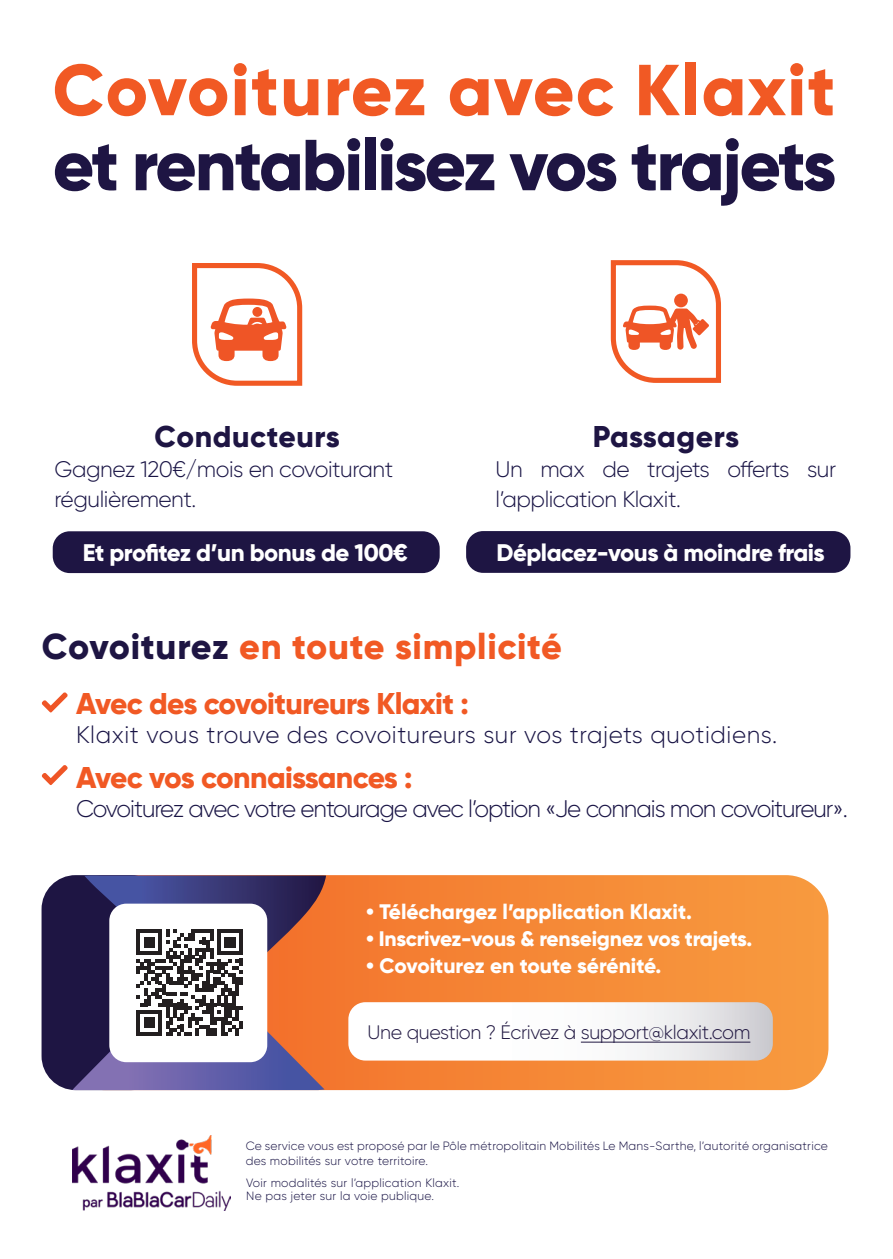
<style>
.page{position:relative;width:893px;height:1259px;background:#fff}
.page>*{position:absolute;margin:0;border:0;box-sizing:border-box;transform-origin:0 0}
.t1{font:800 72px "Gilroy";letter-spacing:-.04em;color:#1e1543}
.t2{font:800 72px "Gilroy";letter-spacing:.02em;color:#f15924}
.t3{font:800 36px "Gilroy";letter-spacing:.02em;color:#f15924}
.t4{font:800 30px "Gilroy";letter-spacing:-.025em;color:#f15924}
.t5{font:800 30px "Gilroy";letter-spacing:.015em;color:#1e1543}
.t6{font:300 24px "Gilroy";letter-spacing:-.045em;color:#191445}
.t7{font:300 24px "Gilroy";letter-spacing:.025em;color:#191445}
.t8{font:800 24px "Gilroy";letter-spacing:-.02em;color:#fff}
.t9{font:300 22.5px/30px "Gilroy";letter-spacing:-.02em;color:#191445}
.t10{font:800 21px "Gilroy";letter-spacing:-.015em;color:#fff}
.t11{font:300 19.5px "Gilroy";letter-spacing:-.02em;color:#201741}
.t12{font:300 12px/14.4px "Gilroy";letter-spacing:.02em;color:#191445}
.s1{color:#1e1543}
</style>
<div class="page">
<svg style="left:62px;top:875px;width:766px;height:215px;background:#f58b39"></svg>
<div style="left:42px;top:875px;width:123px;height:215px;background:#1e1543;border-radius:34px"></div>
<svg style="left:348px;top:1002px;width:425px;height:58px"></svg>
<hr style="left:581px;top:1041px;width:169px;height:1px;background:#201741">
<svg style="left:42px;top:765px;width:26px;height:20px"></svg>
<svg style="left:42px;top:692px;width:26px;height:20px"></svg>
<img style="left:72px;top:1135px;width:158px;height:75px">
<div style="left:466px;top:531px;width:384px;height:42px;background:#1e1543;border-radius:17px"></div>
<svg style="left:610px;top:260px;width:111px;height:123px"></svg>
<svg style="left:192px;top:263px;width:111px;height:123px"></svg>
<div style="left:53px;top:531px;width:387px;height:42px;background:#1e1543;border-radius:17px"></div>
<svg style="left:72px;top:875px;width:254px;height:215px"></svg>
<p class="t2" style="left:53px;top:45px;width:784px">Covoiturez avec Klaxit</p>
<p class="t1" style="left:53px;top:120px;width:785px">et rentabilisez vos trajets</p>
<p class="t5" style="left:155px;top:417px;width:187px">Conducteurs</p>
<p class="t9" style="left:55px;top:453px;width:340px">Gagnez 120€/mois en covoiturant régulièrement.</p>
<p class="t8" style="left:83px;top:538px;width:326px">Et profitez d’un bonus de 100€</p>
<p class="t5" style="left:593px;top:418px;width:148px">Passagers</p>
<p class="t9" style="left:496px;top:454px;width:342px">Un max de trajets offerts sur l’application Klaxit.</p>
<p class="t8" style="left:496px;top:538px;width:330px">Déplacez-vous à moindre frais</p>
<p class="t3" style="left:42px;top:623px;width:522px"><span class="s1">Covoiturez</span> en toute simplicité</p>
<p class="t4" style="left:76px;top:684px;width:394px">Avec des covoitureurs Klaxit :</p>
<p class="t7" style="left:76px;top:720px;width:703px">Klaxit vous trouve des covoitureurs sur vos trajets quotidiens.</p>
<p class="t4" style="left:76px;top:758px;width:338px">Avec vos connaissances :</p>
<p class="t6" style="left:76px;top:793px;width:773px">Covoiturez avec votre entourage avec l’option «Je connais mon covoitureur».</p>
<p class="t10" style="left:366px;top:898px;width:327px">• Téléchargez l’application Klaxit.</p>
<p class="t10" style="left:366px;top:925px;width:388px">• Inscrivez-vous &amp; renseignez vos trajets.</p>
<p class="t10" style="left:366px;top:952px;width:297px">• Covoiturez en toute sérénité.</p>
<p class="t11" style="left:368px;top:1020px;width:384px">Une question ? Écrivez à support@klaxit.com</p>
<p class="t12" style="left:246px;top:1139px;width:584px">Ce service vous est proposé par le Pôle métropolitain Mobilités Le Mans-Sarthe, l’autorité organisatrice des mobilités sur votre territoire.</p>
<p class="t12" style="left:246px;top:1175px;width:215px">Voir modalités sur l’application Klaxit.</p>
<p class="t12" style="left:246px;top:1188px;width:189px">Ne pas jeter sur la voie publique.</p>
</div>
